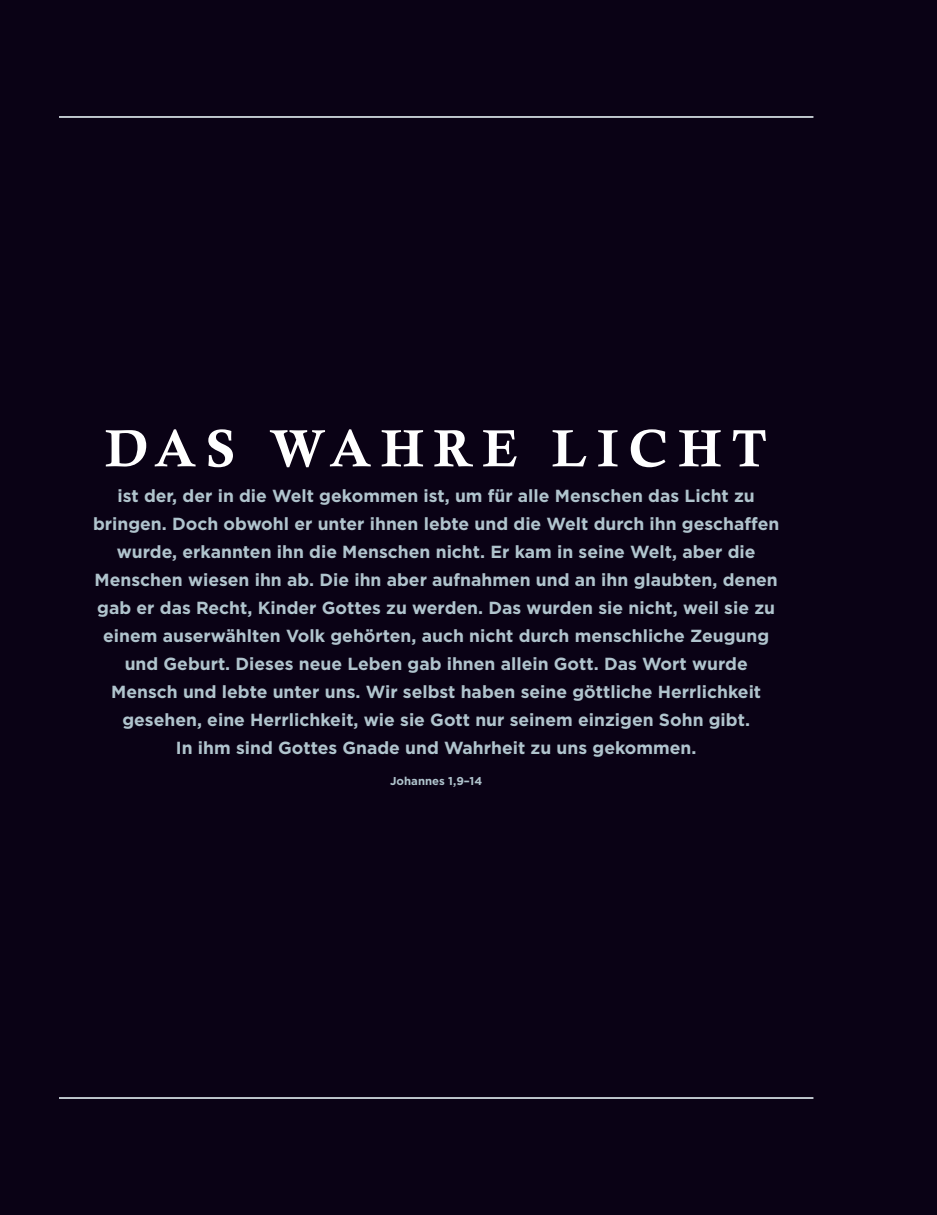
<style>
.page{position:relative;width:937px;height:1215px;background:#fff}
.page>*{position:absolute;margin:0;border:0;box-sizing:border-box;transform-origin:0 0}
.t1{font:700 52.5px "Calisto MT Pro";letter-spacing:.2em;color:#fff}
.t2{font:700 17.5px/28px "Gotham";color:#b0c4cd;text-align:center}
.t3{font:700 11.38px "Gotham";color:#b0c4cd}
</style>
<div class="page">
<div style="left:0;top:0;width:936px;height:1214px;background:#0a0215"></div>
<hr style="left:59px;top:116px;width:754px;height:2px;background:#d4dee3">
<hr style="left:59px;top:1096px;width:754px;height:2px;background:#d4dee3">
<h1 class="t1" style="left:105px;top:416px;width:663px">DAS WAHRE LICHT</h1>
<p class="t2" style="left:93px;top:481px;width:688px">ist der, der in die Welt gekommen ist, um für alle Menschen das Licht zu bringen. Doch obwohl er unter ihnen lebte und die Welt durch ihn geschaffen wurde, erkannten ihn die Menschen nicht. Er kam in seine Welt, aber die Menschen wiesen ihn ab. Die ihn aber aufnahmen und an ihn glaubten, denen gab er das Recht, Kinder Gottes zu werden. Das wurden sie nicht, weil sie zu einem auserwählten Volk gehörten, auch nicht durch menschliche Zeugung und Geburt. Dieses neue Leben gab ihnen allein Gott. Das Wort wurde Mensch und lebte unter uns. Wir selbst haben seine göttliche Herrlichkeit gesehen, eine Herrlichkeit, wie sie Gott nur seinem einzigen Sohn gibt.<br>In ihm sind Gottes Gnade und Wahrheit zu uns gekommen.</p>
<p class="t3" style="left:390px;top:773px;width:93px">Johannes 1,9–14</p>
</div>
